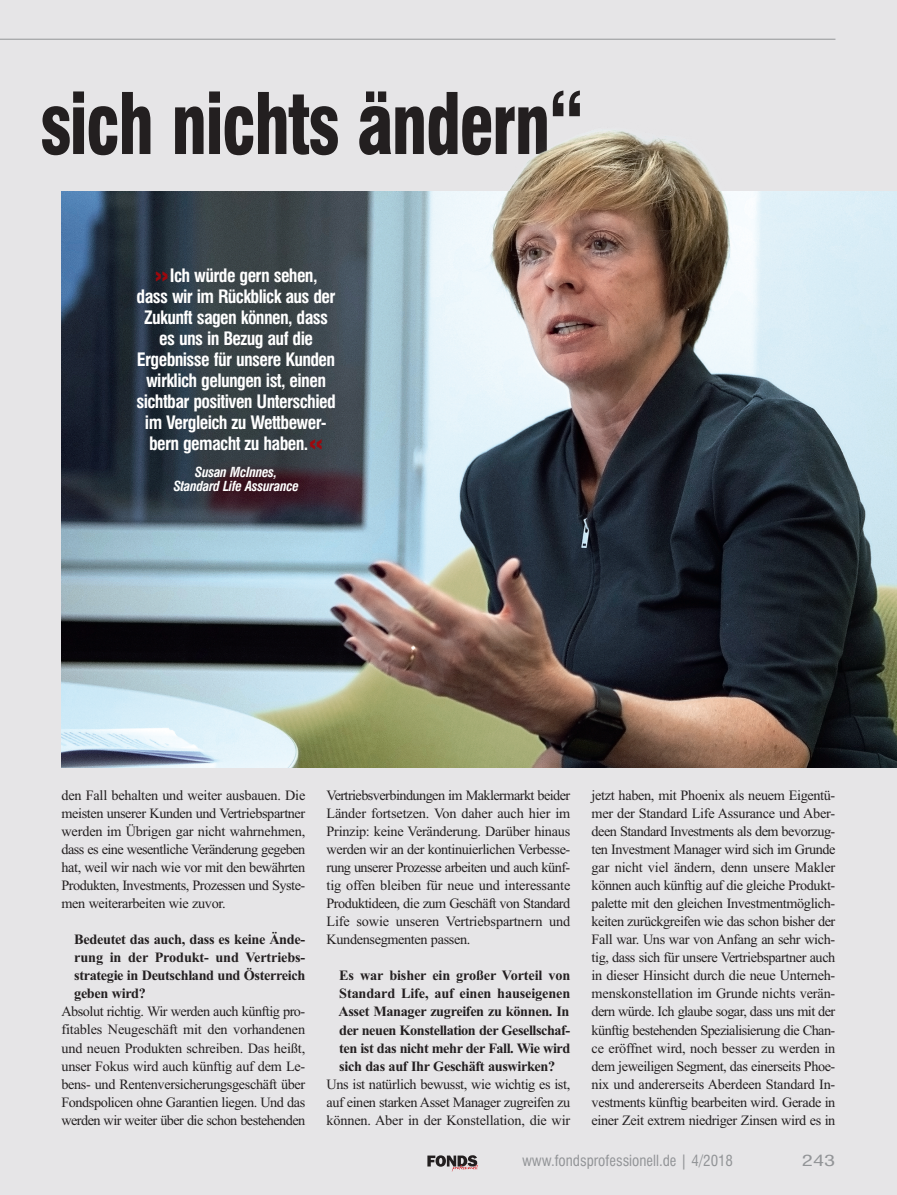
<style>
.page{position:relative;width:897px;height:1195px;background:#fff}
.page>*{position:absolute;margin:0;border:0;box-sizing:border-box;transform-origin:0 0}
.t1{font:900 condensed 82.5px "Swiss 721 BT";letter-spacing:-.025em;color:#231f20;scale:.84 1}
.t2{font:700 condensed 18px/21px "Swiss 721 BT";letter-spacing:-.035em;color:#fff;text-align:center}
.t3{font:condensed 15px "Swiss 721 BT";color:#929497}
.t4{font:condensed 15px "Swiss 721 BT";color:#929497;scale:1.5 1}
.t5{font:14.25px/18px "Times New Roman";letter-spacing:-.025em;color:#231f20;text-align:justify}
.t6{font:700 14.25px/18px "Times New Roman";letter-spacing:-.025em;color:#231f20;text-align:justify}
.t7{font:italic 700 condensed 13.5px/13.5px "Swiss 721 BT";letter-spacing:-.025em;color:#fff;text-align:center}
.s1{font-weight:900;font-size:27px;color:#9d080d}
</style>
<div class="page">
<div style="left:2px;top:0;width:895px;height:1195px;background:#e6e5e7"></div>
<hr style="left:0;top:0;width:2px;height:1195px;background:#e6e5e7">
<img style="left:62px;top:191px;width:835px;height:576px">
<img style="left:455px;top:131px;width:306px;height:98px">
<hr style="left:0;top:39px;width:835px;height:1px;background:#929497">
<svg style="left:427px;top:1155px;width:51px;height:16px"></svg>
<h1 class="t1" style="left:41px;top:77px;width:648px">sich nichts ändern“</h1>
<p class="t2" style="left:136px;top:265px;width:201px"><span class="s1">»</span>Ich würde gern sehen,<br>dass wir im Rückblick aus der<br>Zukunft sagen können, dass es uns in Bezug auf die<br>Ergebnisse für unsere Kunden wirklich gelungen ist, einen sichtbar positiven Unterschied im Vergleich zu Wettbewer&shy;bern gemacht zu haben.<span class="s1">«</span></p>
<p class="t7" style="left:173px;top:466px;width:127px">Susan McInnes,<br>Standard Life Assurance</p>
<p class="t5" style="left:62px;top:786px;width:245px">den Fall behalten und weiter ausbauen. Die meisten unserer Kunden und Vertriebspartner werden im Übrigen gar nicht wahrnehmen, dass es eine wesentliche Veränderung gegeben hat, weil wir nach wie vor mit den bewährten Produkten, Investments, Prozessen und Syste&shy;men weiterarbeiten wie zuvor.</p>
<p class="t6" style="left:74px;top:930px;width:233px">Bedeutet das auch, dass es keine Ände&shy;rung in der Produkt- und Vertriebs&shy;strategie in Deutschland und Österreich geben wird?</p>
<p class="t5" style="left:61px;top:1002px;width:245px">Absolut richtig. Wir werden auch künftig pro&shy;fitables Neugeschäft mit den vorhandenen und neuen Produkten schreiben. Das heißt, unser Fokus wird auch künftig auf dem Le&shy;bens- und Rentenversicherungsgeschäft über Fondspolicen ohne Garantien liegen. Und das werden wir weiter über die schon bestehenden</p>
<p class="t5" style="left:326px;top:786px;width:245px">Vertriebsverbindungen im Maklermarkt beider Länder fortsetzen. Von daher auch hier im Prinzip: keine Veränderung. Darüber hinaus werden wir an der kontinuierlichen Verbesse&shy;rung unserer Prozesse arbeiten und auch künf&shy;tig offen bleiben für neue und interessante Produktideen, die zum Geschäft von Standard Life sowie unseren Vertriebspartnern und Kundensegmenten passen.</p>
<p class="t6" style="left:338px;top:966px;width:233px">Es war bisher ein großer Vorteil von Standard Life, auf einen hauseigenen Asset Manager zugreifen zu können. In der neuen Konstellation der Gesellschaf&shy;ten ist das nicht mehr der Fall. Wie wird sich das auf Ihr Geschäft auswirken?</p>
<p class="t5" style="left:326px;top:1074px;width:245px">Uns ist natürlich bewusst, wie wichtig es ist, auf einen starken Asset Manager zugreifen zu können. Aber in der Konstellation, die wir</p>
<p class="t5" style="left:592px;top:786px;width:245px">jetzt haben, mit Phoenix als neuem Eigentü&shy;mer der Standard Life Assurance und Aber&shy;deen Standard Investments als dem bevorzug&shy;ten Investment Manager wird sich im Grunde gar nicht viel ändern, denn unsere Makler können auch künftig auf die gleiche Produkt&shy;palette mit den gleichen Investmentmöglich&shy;keiten zurückgreifen wie das schon bisher der Fall war. Uns war von Anfang an sehr wich&shy;tig, dass sich für unsere Vertriebspartner auch in dieser Hinsicht durch die neue Unterneh&shy;menskonstellation im Grunde nichts verän&shy;dern würde. Ich glaube sogar, dass uns mit der künftig bestehenden Spezialisierung die Chan&shy;ce eröffnet wird, noch besser zu werden in dem jeweiligen Segment, das einerseits Phoe&shy;nix und andererseits Aberdeen Standard In&shy;vestments künftig bearbeiten wird. Gerade in einer Zeit extrem niedriger Zinsen wird es in</p>
<p class="t3" style="left:522px;top:1152px;width:213px">www.fondsprofessionell.de | 4/2018</p>
<p class="t4" style="left:802px;top:1151px;width:24px">243</p>
</div>
